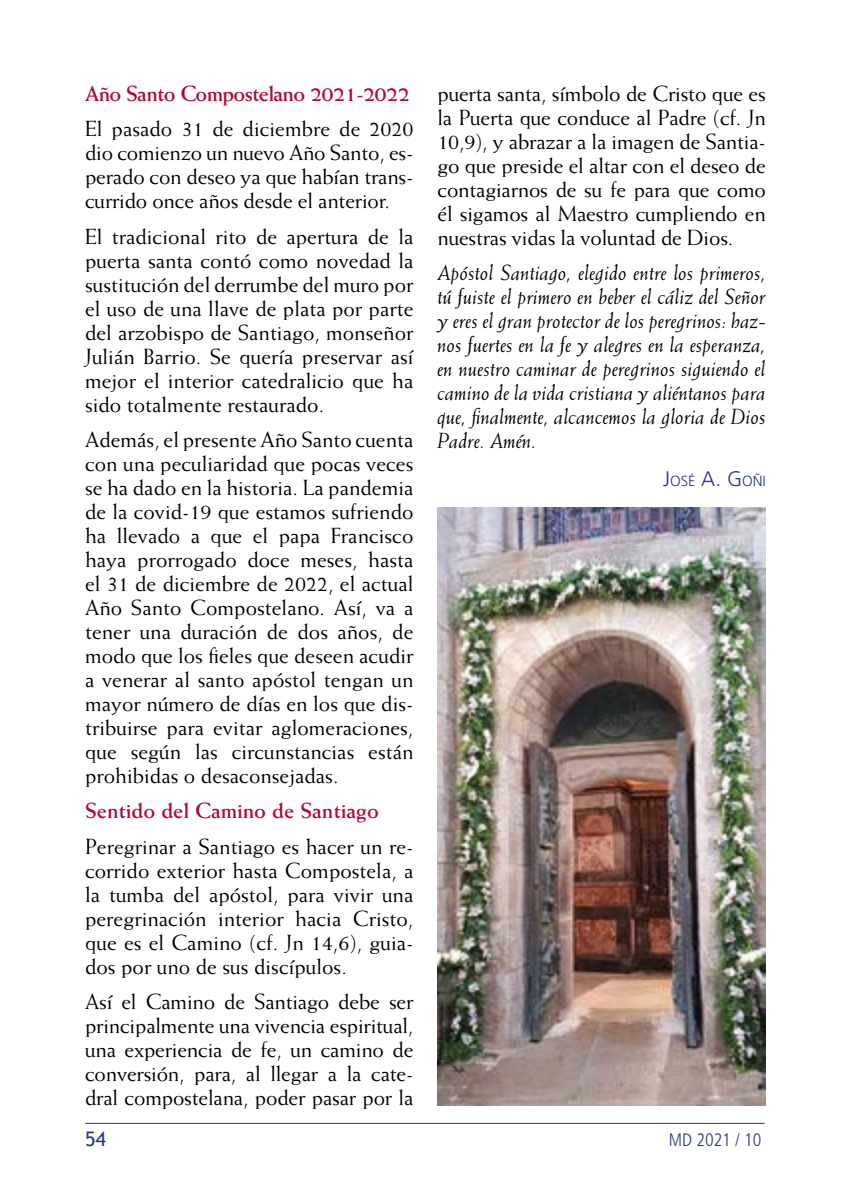
<style>
.page{position:relative;width:851px;height:1191px;background:#fff}
.page>*{position:absolute;margin:0;border:0;box-sizing:border-box;transform-origin:0 0}
.t1{font:22px/24px "Weiss Std";letter-spacing:-.005em;color:#000;text-align:justify}
.t2{font:italic 22px/24px "Weiss Std";color:#000;text-align:justify}
.t3{font:700 22px "Weiss Std";letter-spacing:-.03em;color:#b10933}
.t4{font:700 22px "Weiss Std";color:#b10933}
.t5{font:20px "Trebuchet MS";color:#29338a}
.t6{font:300 condensed 18px "Frutiger LT Std";color:#29338a}
.t7{font:300 14.6px "Frutiger LT Std";color:#29338a}
.s1{font-size:21px}
</style>
<div class="page">
<hr style="left:85px;top:1123px;width:679px;height:1px;background:#29338a">
<img style="left:437px;top:507px;width:328px;height:599px">
<p class="t3" style="left:85px;top:80px;width:326px">Año Santo Compostelano 2021-2022</p>
<p class="t1" style="left:85px;top:116px;width:330px">El pasado 31 de diciembre de 2020 dio comienzo un nuevo Año Santo, es&shy;perado con deseo ya que habían trans&shy;currido once años desde el anterior.</p>
<p class="t1" style="left:85px;top:224px;width:330px">El tradicional rito de apertura de la puerta santa contó como novedad la sustitución del derrumbe del muro por el uso de una llave de plata por parte del arzobispo de Santiago, monseñor Julián Barrio. Se quería preservar así mejor el interior catedralicio que ha sido totalmente restaurado.</p>
<p class="t1" style="left:85px;top:427px;width:330px">Además, el presente Año Santo cuenta con una peculiaridad que pocas veces se ha dado en la historia. La pandemia de la covid-19 que estamos sufriendo ha llevado a que el papa Francisco haya prorrogado doce meses, hasta el 31 de diciembre de 2022, el actual Año Santo Compostelano. Así, va a tener una duración de dos años, de modo que los fieles que deseen acudir a venerar al santo apóstol tengan un mayor número de días en los que dis&shy;tribuirse para evitar aglomeraciones, que según las circunstancias están prohibidas o desaconsejadas.</p>
<p class="t4" style="left:85px;top:798px;width:295px">Sentido del Camino de Santiago</p>
<p class="t1" style="left:85px;top:834px;width:330px">Peregrinar a Santiago es hacer un re&shy;corrido exterior hasta Compostela, a la tumba del apóstol, para vivir una peregrinación interior hacia Cristo, que es el Camino (cf. Jn 14,6), guia&shy;dos por uno de sus discípulos.</p>
<p class="t1" style="left:85px;top:989px;width:330px">Así el Camino de Santiago debe ser principalmente una vivencia espiritual, una experiencia de fe, un camino de conversión, para, al llegar a la cate&shy;dral compostelana, poder pasar por la</p>
<p class="t1" style="left:437px;top:81px;width:330px">puerta santa, símbolo de Cristo que es la Puerta que conduce al Padre (cf. Jn 10,9), y abrazar a la imagen de Santia&shy;go que preside el altar con el deseo de contagiarnos de su fe para que como él sigamos al Maestro cumpliendo en nuestras vidas la voluntad de Dios.</p>
<p class="t2" style="left:437px;top:260px;width:330px">Apóstol Santiago, elegido entre los primeros, tú fuiste el primero en beber el cáliz del Señor y eres el gran protector de los peregrinos: haz&shy;nos fuertes en la fe y alegres en la esperanza, en nuestro caminar de peregrinos siguiendo el camino de la vida cristiana y aliéntanos para que, finalmente, alcancemos la gloria de Dios Padre. Amén.</p>
<p class="t7" style="left:663px;top:472px;width:104px"><span class="s1">J</span>OSÉ <span class="s1">A. G</span>OÑI</p>
<p class="t5" style="left:85px;top:1126px;width:22px">54</p>
<p class="t6" style="left:668px;top:1129px;width:94px">MD 2021 / 10</p>
</div>
